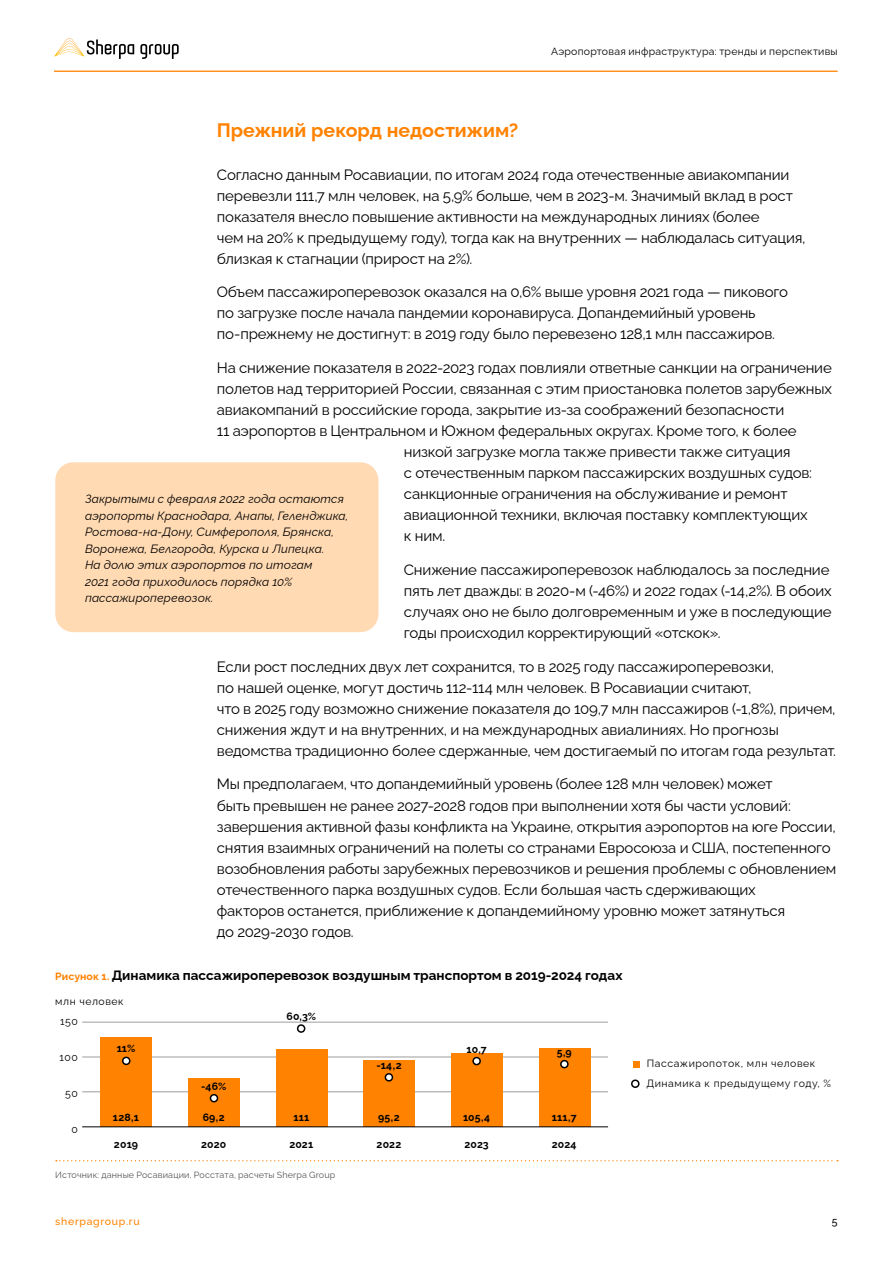
<style>
.page{position:relative;width:893px;height:1263px;background:#fff}
.page>*{position:absolute;margin:0;border:0;box-sizing:border-box;transform-origin:0 0}
.t1{font:700 19.5px "Raleway";letter-spacing:-.005em;color:#ff8200}
.t2{font:15px/21px "Raleway";letter-spacing:-.01em;color:#000}
.t3{font:700 13.5px "Raleway";color:#000}
.t4{font:italic 12px/16.5px "Raleway";letter-spacing:.01em;color:#000}
.t5{font:700 10.5px "Raleway";letter-spacing:.015em;color:#000}
.t6{font:10.5px "Raleway";letter-spacing:.05em;color:#000}
.t7{font:10.5px "Raleway";letter-spacing:.025em;color:#000}
.t8{font:500 10.5px "Raleway";letter-spacing:.07em;color:#ff8200}
.t9{font:500 10.5px "Raleway";color:#000}
.t10{font:9px "Raleway";letter-spacing:.015em;color:#575756}
.s1{font-size:10.5px;color:#ff8200}
</style>
<div class="page">
<hr style="left:54px;top:71px;width:784px;height:1px;background:#ff8200">
<svg style="left:54px;top:38px;width:125px;height:21px"></svg>
<div style="left:55px;top:462px;width:323px;height:170px;background:#ffdab3;border-radius:18px"></div>
<svg style="left:56px;top:1160px;width:782px;height:1px"></svg>
<div style="left:631px;top:1079px;width:8px;height:9px;border:2px solid #000;border-radius:50%"></div>
<svg style="left:634px;top:1061px;width:6px;height:6px"></svg>
<hr style="left:82px;top:1022px;width:526px;height:1px;background:#9d9d9c">
<hr style="left:82px;top:1057px;width:526px;height:1px;background:#9d9d9c">
<hr style="left:82px;top:1091px;width:526px;height:1px;background:#9d9d9c">
<div style="left:539px;top:1049px;width:51px;height:78px;background:#ff8200"></div>
<div style="left:451px;top:1053px;width:51px;height:74px;background:#ff8200"></div>
<div style="left:363px;top:1060px;width:51px;height:67px;background:#ff8200"></div>
<div style="left:276px;top:1049px;width:51px;height:78px;background:#ff8200"></div>
<div style="left:188px;top:1078px;width:51px;height:49px;background:#ff8200"></div>
<div style="left:101px;top:1037px;width:51px;height:90px;background:#ff8200"></div>
<hr style="left:82px;top:1126px;width:526px;height:1px;background:#000">
<div style="left:123px;top:1057px;width:7px;height:7px;background:#fff;border-radius:50%"></div>
<div style="left:122px;top:1056px;width:9px;height:9px;border:2px solid #000;border-radius:50%"></div>
<div style="left:210px;top:1095px;width:7px;height:7px;background:#fff;border-radius:50%"></div>
<div style="left:210px;top:1094px;width:8px;height:8px;border:2px solid #000;border-radius:50%"></div>
<div style="left:297px;top:1024px;width:8px;height:9px;border:2px solid #000;border-radius:50%"></div>
<div style="left:385px;top:1074px;width:7px;height:7px;background:#fff;border-radius:50%"></div>
<div style="left:385px;top:1073px;width:8px;height:8px;border:2px solid #000;border-radius:50%"></div>
<div style="left:473px;top:1057px;width:7px;height:7px;background:#fff;border-radius:50%"></div>
<div style="left:472px;top:1057px;width:9px;height:8px;border:2px solid #000;border-radius:50%"></div>
<div style="left:561px;top:1061px;width:7px;height:7px;background:#fff;border-radius:50%"></div>
<div style="left:560px;top:1060px;width:9px;height:8px;border:2px solid #000;border-radius:50%"></div>
<p class="t7" style="left:551px;top:43px;width:288px">Аэропортовая инфраструктура: тренды и перспективы</p>
<h1 class="t1" style="left:217px;top:115px;width:303px">Прежний рекорд недостижим?</h1>
<p class="t2" style="left:217px;top:162px;width:590px">Согласно данным Росавиации, по итогам 2024 года отечественные авиакомпании перевезли 111,7 млн человек, на 5,9% больше, чем в 2023‑м. Значимый вклад в рост показателя внесло повышение активности на международных линиях (более<br>чем на 20% к предыдущему году), тогда как на внутренних — наблюдалась ситуация, близкая к стагнации (прирост на 2%).</p>
<p class="t2" style="left:217px;top:280px;width:573px">Объем пассажироперевозок оказался на 0,6% выше уровня 2021 года — пикового по загрузке после начала пандемии коронавируса. Допандемийный уровень по‑прежнему не достигнут: в 2019 году было перевезено 128,1 млн пассажиров.</p>
<p class="t2" style="left:217px;top:356px;width:616px">На снижение показателя в 2022‑2023 годах повлияли ответные санкции на ограничение</p>
<p class="t2" style="left:217px;top:377px;width:617px">полетов над территорией России, связанная с этим приостановка полетов зарубежных</p>
<p class="t2" style="left:217px;top:398px;width:569px">авиакомпаний в российские города, закрытие из‑за соображений безопасности</p>
<p class="t2" style="left:217px;top:419px;width:581px">11 аэропортов в Центральном и Южном федеральных округах. Кроме того, к более</p>
<p class="t2" style="left:404px;top:440px;width:388px">низкой загрузке могла также привести также ситуация</p>
<p class="t2" style="left:404px;top:461px;width:410px">с отечественным парком пассажирских воздушных судов:</p>
<p class="t2" style="left:404px;top:482px;width:385px">санкционные ограничения на обслуживание и ремонт</p>
<p class="t2" style="left:404px;top:503px;width:405px">авиационной техники, включая поставку комплектующих</p>
<p class="t2" style="left:404px;top:524px;width:43px">к ним.</p>
<p class="t2" style="left:404px;top:558px;width:429px">Снижение пассажироперевозок наблюдалось за последние пять лет дважды: в 2020‑м (-46%) и 2022 годах (-14,2%). В обоих случаях оно не было долговременным и уже в последующие годы происходил корректирующий «отскок».</p>
<p class="t2" style="left:217px;top:654px;width:621px">Если рост последних двух лет сохранится, то в 2025 году пассажироперевозки,<br>по нашей оценке, могут достичь 112‑114 млн человек. В Росавиации считают,<br>что в 2025 году возможно снижение показателя до 109,7 млн пассажиров (-1,8%), причем, снижения ждут и на внутренних, и на международных авиалиниях. Но прогнозы ведомства традиционно более сдержанные, чем достигаемый по итогам года результат.</p>
<p class="t2" style="left:217px;top:772px;width:621px">Мы предполагаем, что допандемийный уровень (более 128 млн человек) может<br>быть превышен не ранее 2027‑2028 годов при выполнении хотя бы части условий: завершения активной фазы конфликта на Украине, открытия аэропортов на юге России, снятия взаимных ограничений на полеты со странами Евросоюза и США, постепенного возобновления работы зарубежных перевозчиков и решения проблемы с обновлением отечественного парка воздушных судов. Если большая часть сдерживающих<br>факторов останется, приближение к допандемийному уровню может затянуться<br>до 2029‑2030 годов.</p>
<p class="t4" style="left:85px;top:490px;width:265px">Закрытыми с февраля 2022 года остаются аэропорты Краснодара, Анапы, Геленджика, Ростова-на-Дону, Симферополя, Брянска, Воронежа, Белгорода, Курска и Липецка.<br>На долю этих аэропортов по итогам<br>2021 года приходилось порядка 10% пассажироперевозок.</p>
<p class="t3" style="left:55px;top:964px;width:569px"><span class="s1">Рисунок 1.</span> Динамика пассажироперевозок воздушным транспортом в 2019‑2024 годах</p>
<p class="t6" style="left:55px;top:993px;width:70px">млн человек</p>
<p class="t6" style="left:60px;top:1013px;width:19px">150</p>
<p class="t6" style="left:60px;top:1049px;width:20px">100</p>
<p class="t6" style="left:65px;top:1085px;width:14px">50</p>
<p class="t6" style="left:72px;top:1121px;width:8px">0</p>
<p class="t5" style="left:117px;top:1040px;width:20px">11%</p>
<p class="t5" style="left:113px;top:1109px;width:28px">128,1</p>
<p class="t5" style="left:201px;top:1078px;width:27px">-46%</p>
<p class="t5" style="left:203px;top:1109px;width:23px">69,2</p>
<p class="t5" style="left:286px;top:1008px;width:31px">60,3%</p>
<p class="t5" style="left:293px;top:1109px;width:17px">111</p>
<p class="t5" style="left:376px;top:1057px;width:27px">-14,2</p>
<p class="t5" style="left:378px;top:1109px;width:23px">95,2</p>
<p class="t5" style="left:467px;top:1041px;width:22px">10,7</p>
<p class="t5" style="left:463px;top:1109px;width:29px">105,4</p>
<p class="t5" style="left:114px;top:1136px;width:26px">2019</p>
<p class="t5" style="left:201px;top:1136px;width:27px">2020</p>
<p class="t5" style="left:289px;top:1136px;width:25px">2021</p>
<p class="t5" style="left:377px;top:1136px;width:26px">2022</p>
<p class="t5" style="left:464px;top:1136px;width:26px">2023</p>
<p class="t10" style="left:55px;top:1168px;width:282px">Источник: данные Росавиации, Росстата, расчеты Sherpa Group</p>
<p class="t5" style="left:557px;top:1044px;width:16px">5,9</p>
<p class="t5" style="left:552px;top:1109px;width:26px">111,7</p>
<p class="t5" style="left:552px;top:1136px;width:26px">2024</p>
<p class="t6" style="left:647px;top:1055px;width:170px">Пассажиропоток, млн человек</p>
<p class="t6" style="left:646px;top:1075px;width:186px">Динамика к предыдущему году, %</p>
<p class="t8" style="left:55px;top:1213px;width:86px">sherpagroup.ru</p>
<p class="t9" style="left:832px;top:1213px;width:7px">5</p>
</div>
